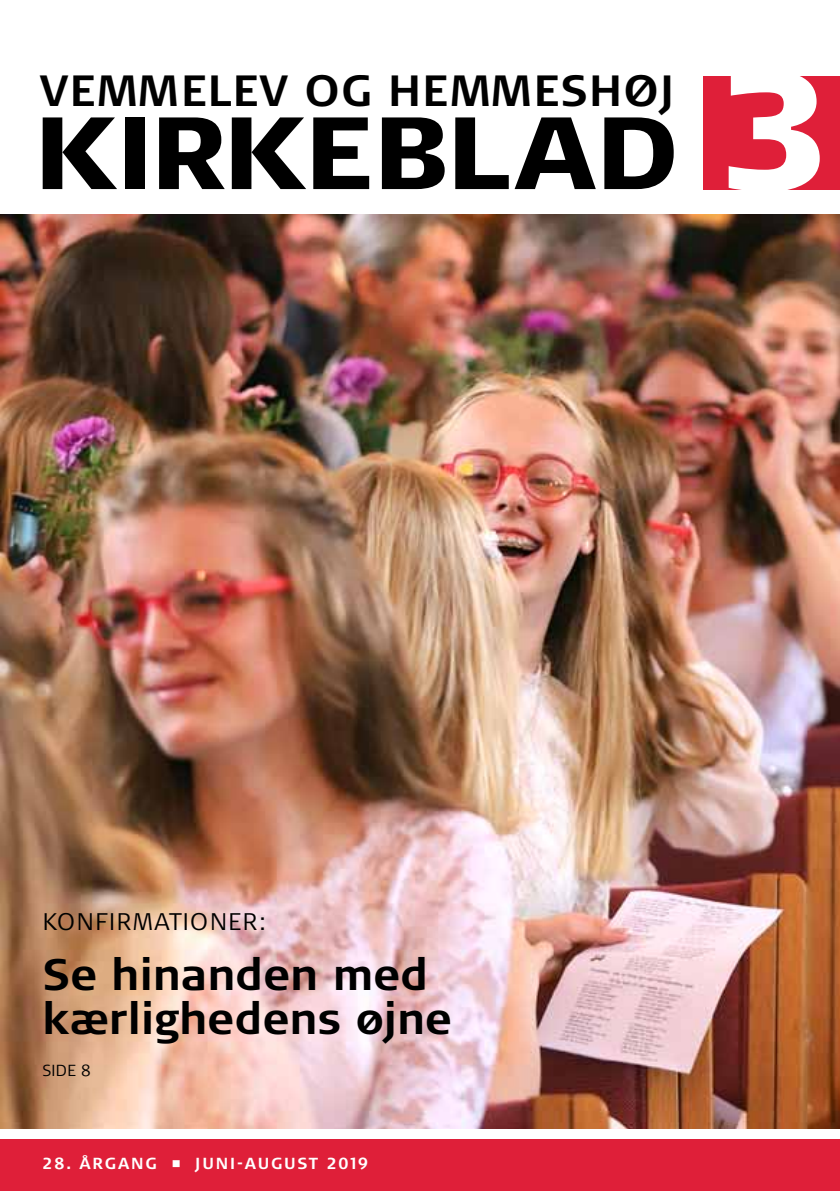
<style>
.page{position:relative;width:840px;height:1191px;background:#fff}
.page>*{position:absolute;margin:0;border:0;box-sizing:border-box;transform-origin:0 0}
.t1{font:900 166.6px "Signa OT";color:#fff}
.t2{font:900 102.2px "Signa OT";letter-spacing:-.015em;color:#000}
.t3{font:700 44px/44px "Signa OT";color:#000}
.t4{font:700 43.6px "Signa OT";letter-spacing:.03em;color:#000}
.t5{font:300 24px "Signa OT";letter-spacing:.06em;color:#000}
.t6{font:700 16px "Signa OT";letter-spacing:.105em;color:#fff}
.t7{font:300 16px "Signa OT";color:#000}
</style>
<div class="page">
<div style="left:0;top:1140px;width:839px;height:51px;background:#df1f39"></div>
<img style="left:0;top:214px;width:839px;height:914px">
<div style="left:703px;top:76px;width:136px;height:113px;background:#df1f39"></div>
<p class="t4" style="left:40px;top:66px;width:635px">Vemmelev og hemmeshøj</p>
<h2 class="t2" style="left:34px;top:88px;width:646px">KIRKEBLAD</h2>
<h1 class="t1" style="left:720px;top:25px;width:113px">3</h1>
<p class="t5" style="left:43px;top:908px;width:224px">KONFIRMATIONER:</p>
<p class="t3" style="left:43px;top:952px;width:411px">Se hinanden med kærlighedens øjne</p>
<p class="t7" style="left:43px;top:1061px;width:50px">SIDE 8</p>
<p class="t6" style="left:43px;top:1154px;width:327px">28. Årgang ■ JUN I-AUGUST 2019</p>
</div>
